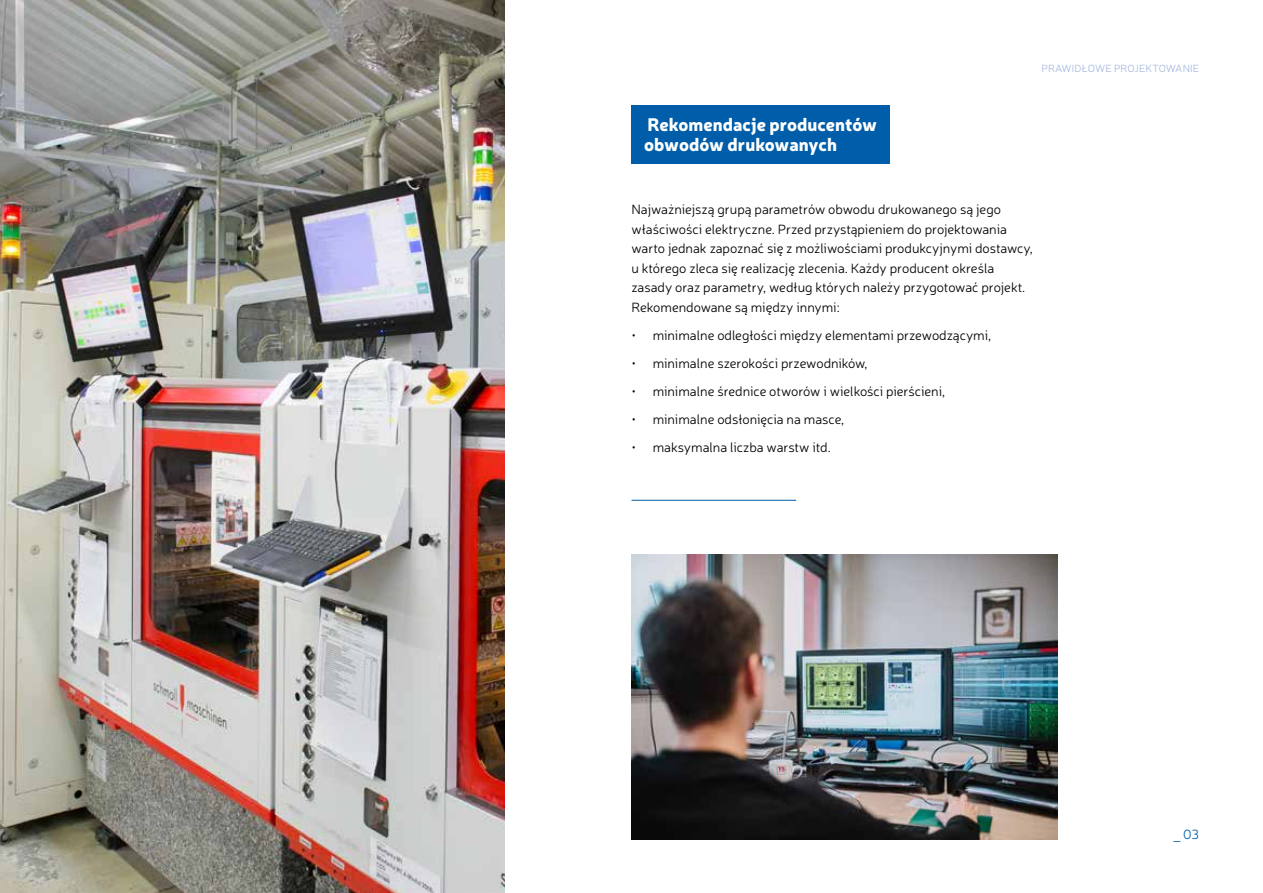
<style>
.page{position:relative;width:1263px;height:893px;background:#fff}
.page>*{position:absolute;margin:0;border:0;box-sizing:border-box;transform-origin:0 0}
.t1{font:900 18px/19.5px "Neris";color:#fff}
.t2{font:300 13.5px/19.5px "Neris";color:#000}
.t3{font:300 13.5px "Neris";color:#005da9}
.t4{font:300 10.5px "Neris";letter-spacing:.01em;color:#a5b7df}
</style>
<div class="page">
<img style="left:0;top:1px;width:505px;height:892px">
<div style="left:631px;top:105px;width:259px;height:58px;background:#005da9"></div>
<hr style="left:631px;top:500px;width:165px;height:1px;background:#005da9">
<img style="left:631px;top:555px;width:427px;height:284px">
<h1 class="t1" style="left:644px;top:114px;width:234px">Rekomendacje producentów obwodów drukowanych</h1>
<p class="t4" style="left:1041px;top:61px;width:159px">PRAWIDŁOWE PROJEKTOWANIE</p>
<p class="t2" style="left:631px;top:199px;width:403px">Najważniejszą grupą parametrów obwodu drukowanego są jego właściwości elektryczne. Przed przystąpieniem do projektowania warto jednak zapoznać się z możliwościami produkcyjnymi dostawcy, u którego zleca się realizację zlecenia. Każdy producent określa zasady oraz parametry, według których należy przygotować projekt.<br>Rekomendowane są między innymi:</p>
<p class="t2" style="left:631px;top:325px;width:361px">• minimalne odległości między elementami przewodzącymi,</p>
<p class="t2" style="left:631px;top:353px;width:238px">• minimalne szerokości przewodników,</p>
<p class="t2" style="left:631px;top:381px;width:315px">• minimalne średnice otworów i wielkości pierścieni,</p>
<p class="t2" style="left:631px;top:409px;width:214px">• minimalne odsłonięcia na masce,</p>
<p class="t2" style="left:631px;top:437px;width:201px">• maksymalna liczba warstw itd.</p>
<p class="t3" style="left:1174px;top:826px;width:27px">_ 03</p>
</div>
